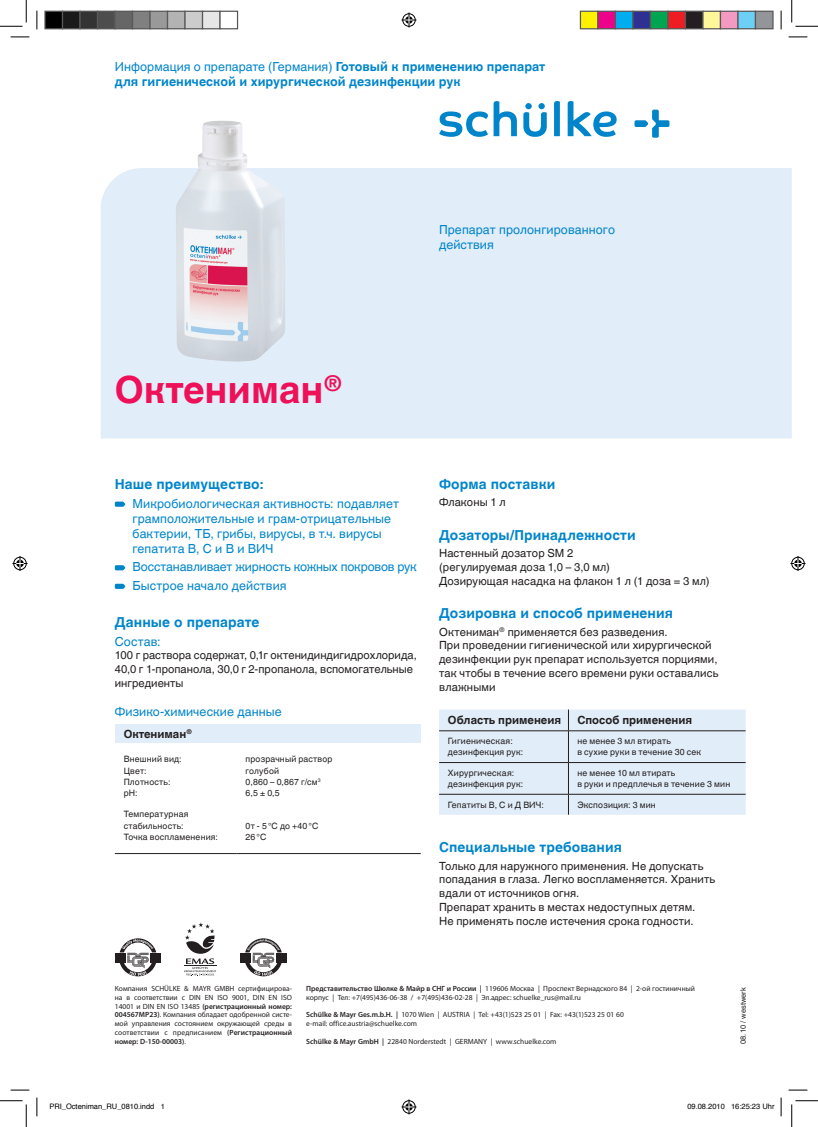
<style>
.page{position:relative;width:818px;height:1127px;background:#fff}
.page>*{position:absolute;margin:0;border:0;box-sizing:border-box;transform-origin:0 0}
.t1{font:700 37.5px "Helvetica World";color:#ee1059}
.t2{font:700 13.75px "Helvetica World";letter-spacing:.01em;color:#0085cb}
.t3{font:12.5px/15px "Helvetica World";letter-spacing:.005em;color:#0085cb}
.t4{font:700 12.5px/15px "Helvetica World";letter-spacing:.005em;color:#0085cb}
.t5{font:11.25px/13.8px "Helvetica World";letter-spacing:.01em;color:#231f20}
.t6{font:700 11.25px "Helvetica World";color:#231f20}
.t7{font:8.75px/11.2px "Helvetica World";letter-spacing:.02em;color:#231f20}
.t8{font:7.5px/8.8px "Myriad Pro";color:#231f20}
.t9{font:7.5px "Helvetica";color:#000}
.t10{font:7.5px "Helvetica World";letter-spacing:.005em;color:#231f20}
.s1{font-weight:400}
.s2{font-weight:600}
</style>
<div class="page">
<div style="left:101px;top:168px;width:691px;height:270px;background:#e1edf8"></div>
<svg style="left:115px;top:501px;width:10px;height:5px"></svg>
<svg style="left:115px;top:565px;width:10px;height:5px"></svg>
<svg style="left:115px;top:583px;width:10px;height:5px"></svg>
<div style="left:115px;top:724px;width:306px;height:18px;background:#e1edf8"></div>
<hr style="left:115px;top:853px;width:122px;height:1px;background:#231f20">
<hr style="left:237px;top:853px;width:184px;height:1px;background:#231f20">
<svg style="left:439px;top:709px;width:307px;height:105px;background:#dbe6f1"></svg>
<svg style="left:523px;top:103px;width:24px;height:34px"></svg>
<svg style="left:439px;top:101px;width:78px;height:36px"></svg>
<svg style="left:554px;top:101px;width:6px;height:35px"></svg>
<svg style="left:568px;top:101px;width:49px;height:36px"></svg>
<svg style="left:634px;top:110px;width:35px;height:28px"></svg>
<img style="left:176px;top:121px;width:109px;height:240px">
<svg style="left:115px;top:938px;width:46px;height:38px"></svg>
<svg style="left:240px;top:938px;width:47px;height:38px"></svg>
<svg style="left:184px;top:922px;width:32px;height:53px"></svg>
<hr style="left:184px;top:965px;width:32px;height:1px;background:#231f20">
<svg style="left:11px;top:36px;width:18px;height:2px"></svg>
<svg style="left:788px;top:36px;width:19px;height:2px"></svg>
<svg style="left:11px;top:1089px;width:18px;height:1px"></svg>
<svg style="left:788px;top:1089px;width:19px;height:1px"></svg>
<svg style="left:36px;top:11px;width:2px;height:18px"></svg>
<svg style="left:36px;top:1097px;width:2px;height:18px"></svg>
<svg style="left:780px;top:11px;width:2px;height:18px"></svg>
<svg style="left:0;top:0;width:27px;height:27px"></svg>
<svg style="left:0;top:1100px;width:27px;height:26px"></svg>
<svg style="left:791px;top:0;width:27px;height:27px"></svg>
<svg style="left:791px;top:1100px;width:27px;height:26px"></svg>
<svg style="left:401px;top:13px;width:15px;height:15px"></svg>
<svg style="left:401px;top:1099px;width:15px;height:15px"></svg>
<svg style="left:13px;top:556px;width:15px;height:15px"></svg>
<svg style="left:790px;top:556px;width:15px;height:15px"></svg>
<div style="left:45px;top:11px;width:18px;height:18px;background:#000"></div>
<div style="left:44px;top:11px;width:19px;height:18px;border:1px solid #595959"></div>
<div style="left:63px;top:11px;width:17px;height:18px;background:#1a1a1a"></div>
<div style="left:62px;top:11px;width:19px;height:18px;border:1px solid #595959"></div>
<div style="left:80px;top:11px;width:18px;height:18px;background:#333"></div>
<div style="left:79px;top:11px;width:19px;height:18px;border:1px solid #595959"></div>
<div style="left:98px;top:11px;width:17px;height:18px;background:#4d4d4d"></div>
<div style="left:97px;top:11px;width:19px;height:18px;border:1px solid #595959"></div>
<div style="left:115px;top:11px;width:18px;height:18px;background:#666"></div>
<div style="left:114px;top:11px;width:19px;height:18px;border:1px solid #595959"></div>
<div style="left:133px;top:11px;width:17px;height:18px;background:#808080"></div>
<div style="left:132px;top:11px;width:19px;height:18px;border:1px solid #595959"></div>
<div style="left:150px;top:11px;width:18px;height:18px;background:#999"></div>
<div style="left:149px;top:11px;width:19px;height:18px;border:1px solid #595959"></div>
<div style="left:168px;top:11px;width:17px;height:18px;background:#b3b3b3"></div>
<div style="left:167px;top:11px;width:19px;height:18px;border:1px solid #595959"></div>
<div style="left:185px;top:11px;width:18px;height:18px;background:#ccc"></div>
<div style="left:184px;top:11px;width:19px;height:18px;border:1px solid #595959"></div>
<div style="left:203px;top:11px;width:17px;height:18px;background:#e6e6e6"></div>
<div style="left:202px;top:11px;width:19px;height:18px;border:1px solid #595959"></div>
<div style="left:219px;top:11px;width:19px;height:18px;border:1px solid #595959"></div>
<div style="left:580px;top:11px;width:18px;height:18px;background:#fff101"></div>
<div style="left:580px;top:11px;width:18px;height:18px;border:1px solid #595959"></div>
<div style="left:598px;top:11px;width:17px;height:18px;background:#ed028c"></div>
<div style="left:597px;top:11px;width:19px;height:18px;border:1px solid #595959"></div>
<div style="left:615px;top:11px;width:18px;height:18px;background:#00aeef"></div>
<div style="left:615px;top:11px;width:18px;height:18px;border:1px solid #595959"></div>
<div style="left:633px;top:11px;width:17px;height:18px;background:#2e3092"></div>
<div style="left:632px;top:11px;width:19px;height:18px;border:1px solid #595959"></div>
<div style="left:650px;top:11px;width:18px;height:18px;background:#00a54f"></div>
<div style="left:650px;top:11px;width:18px;height:18px;border:1px solid #595959"></div>
<div style="left:668px;top:11px;width:17px;height:18px;background:#ee1d23"></div>
<div style="left:667px;top:11px;width:19px;height:18px;border:1px solid #595959"></div>
<div style="left:685px;top:11px;width:18px;height:18px;background:#231f20"></div>
<div style="left:685px;top:11px;width:18px;height:18px;border:1px solid #595959"></div>
<div style="left:703px;top:11px;width:17px;height:18px;background:#fff79a"></div>
<div style="left:702px;top:11px;width:19px;height:18px;border:1px solid #595959"></div>
<div style="left:720px;top:11px;width:18px;height:18px;background:#f499c2"></div>
<div style="left:720px;top:11px;width:18px;height:18px;border:1px solid #595959"></div>
<div style="left:738px;top:11px;width:17px;height:18px;background:#6bcff6"></div>
<div style="left:737px;top:11px;width:19px;height:18px;border:1px solid #595959"></div>
<div style="left:755px;top:11px;width:18px;height:18px;background:#939598"></div>
<div style="left:755px;top:11px;width:18px;height:18px;border:1px solid #595959"></div>
<svg style="left:780px;top:1097px;width:2px;height:18px"></svg>
<h3 class="t4" style="left:115px;top:60px;width:432px"><span class="s1">Информация о препарате (Германия)</span> Готовый к применению препарат для гигиенической и хирургической дезинфекции рук</h3>
<h3 class="t3" style="left:439px;top:222px;width:177px">Препарат пролонгированного действия</h3>
<h1 class="t1" style="left:115px;top:368px;width:229px">Октениман<sup>®</sup></h1>
<h2 class="t2" style="left:115px;top:476px;width:150px">Наше преимущество:</h2>
<h3 class="t3" style="left:133px;top:496px;width:268px">Микробиологическая активность: подавляет грамположительные и грам-отрицательные бактерии, ТБ, грибы, вирусы, в т.ч. вирусы гепатита В, С и В и ВИЧ</h3>
<h3 class="t3" style="left:133px;top:557px;width:286px;line-height:18.5px">Восстанавливает жирность кожных покровов рук<br>Быстрое начало действия</h3>
<h2 class="t2" style="left:115px;top:614px;width:146px">Данные о препарате</h2>
<h3 class="t3" style="left:115px;top:633px;width:47px">Состав:</h3>
<h3 class="t5" style="left:115px;top:648px;width:304px">100 г раствора содержат, 0,1г октенидиндигидрохлорида,<br>40,0 г 1-пропанола, 30,0 г 2-пропанола, вспомогательные ингредиенты</h3>
<h3 class="t3" style="left:115px;top:703px;width:168px">Физико-химические данные</h3>
<h3 class="t6" style="left:124px;top:727px;width:70px">Октениман<sup>®</sup></h3>
<p class="t7" style="left:124px;top:753px;width:60px">Внешний вид:<br>Цвет:<br>Плотность: рН:</p>
<p class="t7" style="left:246px;top:753px;width:88px">прозрачный раствор голубой<br>0,860 – 0,867 г/см<sup>3<br></sup>6,5 ± 0,5</p>
<p class="t7" style="left:124px;top:808px;width:96px">Температурная стабильность:<br>Точка воспламенения:</p>
<p class="t7" style="left:246px;top:820px;width:74px">0т - 5°С до +40°С<br>26°С</p>
<h2 class="t2" style="left:439px;top:476px;width:118px">Форма поставки</h2>
<h3 class="t5" style="left:439px;top:495px;width:68px">Флаконы 1 л</h3>
<h2 class="t2" style="left:439px;top:527px;width:198px">Дозаторы/Принадлежности</h2>
<h3 class="t5" style="left:439px;top:546px;width:272px">Настенный дозатор SM 2<br>(регулируемая доза 1,0 – 3,0 мл)<br>Дозирующая насадка на флакон 1 л (1 доза = 3 мл)</h3>
<h2 class="t2" style="left:439px;top:605px;width:235px">Дозировка и способ применения</h2>
<h3 class="t5" style="left:439px;top:624px;width:281px">Октениман<sup>®</sup> применяется без разведения.<br>При проведении гигиенической или хирургической дезинфекции рук препарат используется порциями, так чтобы в течение всего времени руки оставались влажными</h3>
<h3 class="t6" style="left:448px;top:713px;width:115px">Область применеия</h3>
<h3 class="t6" style="left:577px;top:713px;width:116px">Способ применения</h3>
<p class="t7" style="left:448px;top:735px;width:77px">Гигиеническая: дезинфекция рук:</p>
<p class="t7" style="left:577px;top:735px;width:125px">не менее 3 мл втирать<br>в сухие руки в течение 30 сек</p>
<p class="t7" style="left:448px;top:767px;width:77px">Хирургическая: дезинфекция рук:</p>
<p class="t7" style="left:577px;top:767px;width:154px">не менее 10 мл втирать<br>в руки и предплечья в течение 3 мин</p>
<p class="t7" style="left:448px;top:798px;width:97px">Гепатиты В, С и Д ВИЧ:</p>
<p class="t7" style="left:577px;top:798px;width:80px">Экспозиция: 3 мин</p>
<h2 class="t2" style="left:439px;top:839px;width:184px">Специальные требования</h2>
<h3 class="t5" style="left:439px;top:858px;width:278px">Только для наружного применения. Не допускать попадания в глаза. Легко воспламеняется. Хранить вдали от источников огня.<br>Препарат хранить в местах недоступных детям.<br>Не применять после истечения срока годности.</h3>
<p class="t8" style="left:115px;top:983px;width:179px;text-align:justify">Компания SCHÜLKE &amp; MAYR GMBH сертифицирова&shy;на в соответствии с DIN EN ISO 9001, DIN EN ISO 14001 и DIN EN ISO 13485 <span class="s2">(регистрационный номер:<br>004567MP23)</span>. Компания обладает одобренной систе&shy;мой управления состоянием окружающей среды в соответствии с предписанием <span class="s2">(Регистрационный номер: D-150-00003)</span>.</p>
<p class="t10" style="left:739px;top:1043px;width:58px;rotate:-90deg">08.10 / westwerk</p>
<p class="t8" style="left:306px;top:983px;width:390px"><span class="s2">Представительство Шюлке &amp; Майр в СНГ и России |</span> 119606 Москва | Проспект Вернадского 84 | 2-ой гостиничный корпус | Тел: +7(495)436-06-38 / +7(495)436-02-28 | Эл.адрес: schuelke_rus@mail.ru</p>
<p class="t8" style="left:306px;top:1010px;width:319px"><span class="s2">Schülke &amp; Mayr Ges.m.b.H. |</span> 1070 Wien | AUSTRIA | Tel: +43(1)523 25 01 | Fax: +43(1)523 25 01 60 e-mail: office.austria@schuelke.com</p>
<p class="t8" style="left:306px;top:1036px;width:252px"><span class="s2">Schülke &amp; Mayr GmbH |</span> 22840 Norderstedt | GERMANY | www.schuelke.com</p>
<p class="t9" style="left:49px;top:1100px;width:117px">PRI_Octeniman_RU_0810.indd 1</p>
<p class="t9" style="left:687px;top:1100px;width:89px">09.08.2010 16:25:23 Uhr</p>
</div>
